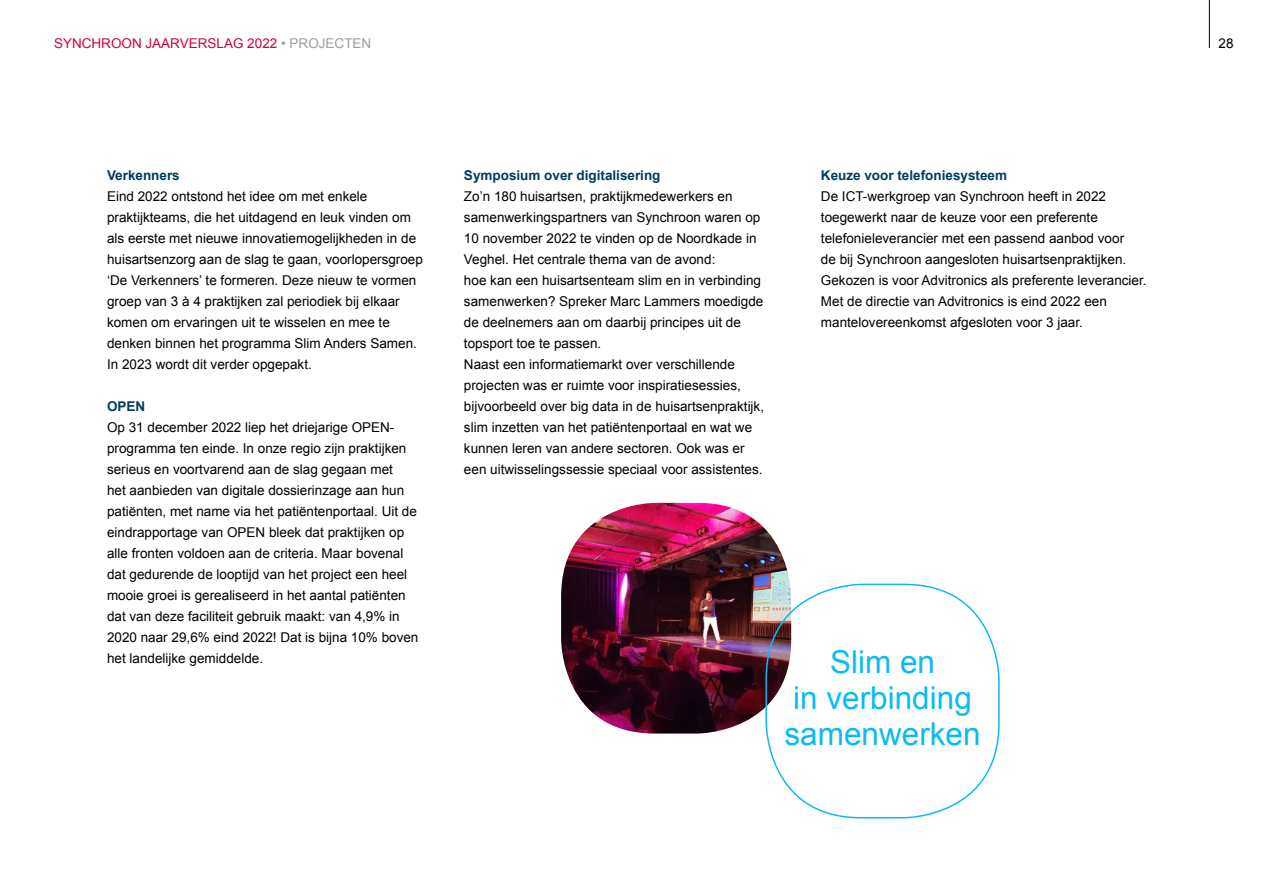
<style>
.page{position:relative;width:1263px;height:893px;background:#fff}
.page>*{position:absolute;margin:0;border:0;box-sizing:border-box;transform-origin:0 0}
.t1{font:31.5px/36px "Arial";color:#0bbbef;text-align:center}
.t2{font:13.5px/21px "Arial";color:#000}
.t3{font:700 13.5px "Arial";color:#003b60}
.t4{font:13.5px "Arial";color:#d0043c}
.s1{color:#9d9d9c}
</style>
<div class="page">
<hr style="left:1209px;top:0;width:1px;height:48px;background:#000">
<img style="left:561px;top:503px;width:230px;height:230px">
<p class="t4" style="left:54px;top:35px;width:319px">SYNCHROON JAARVERSLAG 2022 <span class="s1">• PROJECTEN</span></p>
<p class="t3" style="left:107px;top:166px;width:74px">Verkenners</p>
<p class="t2" style="left:107px;top:186px;width:317px">Eind 2022 ontstond het idee om met enkele praktijkteams, die het uitdagend en leuk vinden om als eerste met nieuwe innovatiemogelijkheden in de huisartsenzorg aan de slag te gaan, voorlopersgroep ‘De Verkenners’ te formeren. Deze nieuw te vormen groep van 3 à 4 praktijken zal periodiek bij elkaar komen om ervaringen uit te wisselen en mee te denken binnen het programma Slim Anders Samen.<br>In 2023 wordt dit verder opgepakt.</p>
<p class="t3" style="left:107px;top:397px;width:40px">OPEN</p>
<p class="t2" style="left:107px;top:417px;width:313px">Op 31 december 2022 liep het driejarige OPEN&shy;programma ten einde. In onze regio zijn praktijken serieus en voortvarend aan de slag gegaan met<br>het aanbieden van digitale dossierinzage aan hun patiënten, met name via het patiëntenportaal. Uit de eindrapportage van OPEN bleek dat praktijken op alle fronten voldoen aan de criteria. Maar bovenal dat gedurende de looptijd van het project een heel mooie groei is gerealiseerd in het aantal patiënten dat van deze faciliteit gebruik maakt: van 4,9% in 2020 naar 29,6% eind 2022! Dat is bijna 10% boven het landelijke gemiddelde.</p>
<p class="t3" style="left:464px;top:166px;width:198px">Symposium over digitalisering</p>
<p class="t2" style="left:464px;top:186px;width:302px">Zo’n 180 huisartsen, praktijkmedewerkers en samenwerkingspartners van Synchroon waren op 10 november 2022 te vinden op de Noordkade in Veghel. Het centrale thema van de avond:<br>hoe kan een huisartsenteam slim en in verbinding samenwerken? Spreker Marc Lammers moedigde de deelnemers aan om daarbij principes uit de topsport toe te passen.<br>Naast een informatiemarkt over verschillende projecten was er ruimte voor inspiratiesessies, bijvoorbeeld over big data in de huisartsenpraktijk, slim inzetten van het patiëntenportaal en wat we kunnen leren van andere sectoren. Ook was er een uitwisselingssessie speciaal voor assistentes.</p>
<p class="t3" style="left:821px;top:167px;width:188px">Keuze voor telefoniesysteem</p>
<p class="t2" style="left:821px;top:186px;width:327px">De ICT-werkgroep van Synchroon heeft in 2022 toegewerkt naar de keuze voor een preferente telefonieleverancier met een passend aanbod voor<br>de bij Synchroon aangesloten huisartsenpraktijken.<br>Gekozen is voor Advitronics als preferente leverancier.<br>Met de directie van Advitronics is eind 2022 een mantelovereenkomst afgesloten voor 3 jaar.</p>
<h1 class="t1" style="left:784px;top:645px;width:198px">Slim en<br>in verbinding samenwerken</h1>
<p class="t2" style="left:1218px;top:33px;width:17px">28</p>
</div>
